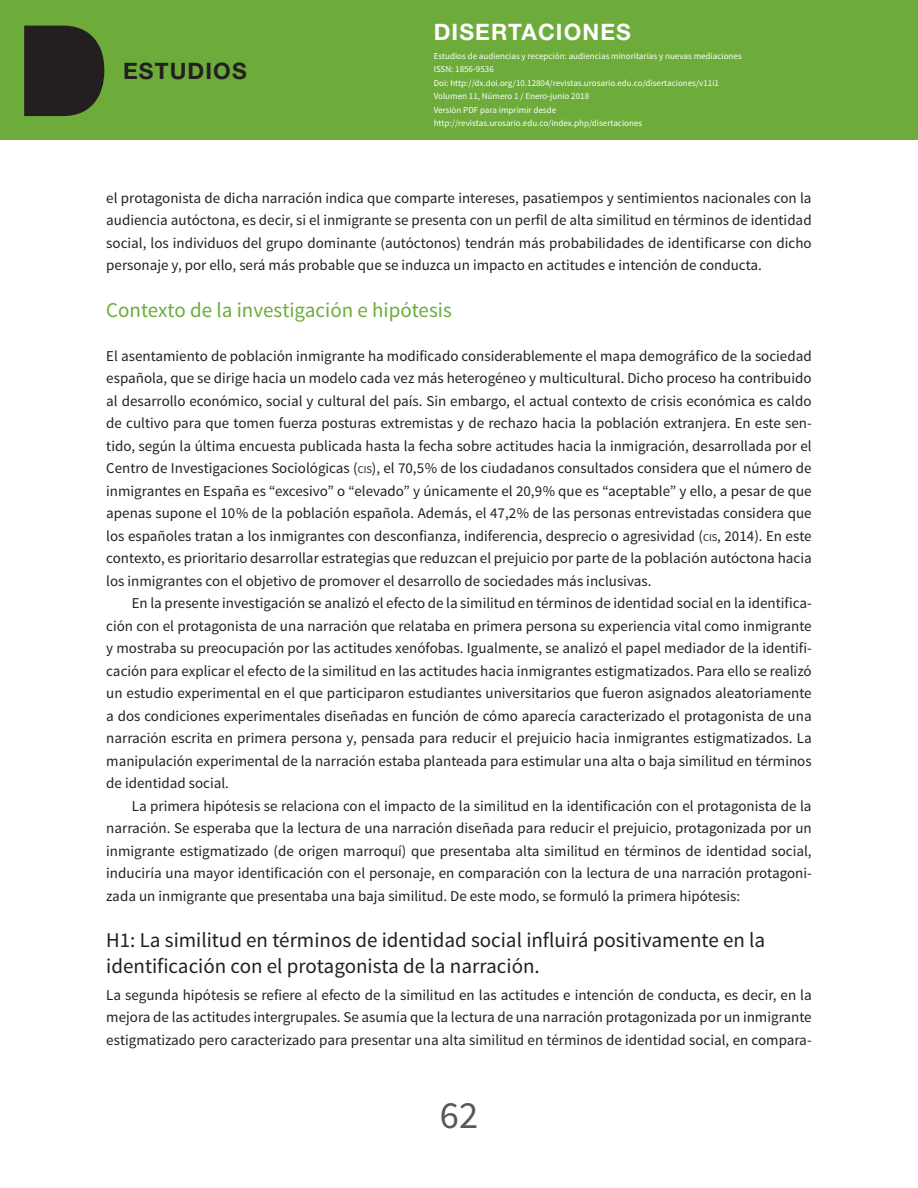
<style>
.page{position:relative;width:918px;height:1188px;background:#fff}
.page>*{position:absolute;margin:0;border:0;box-sizing:border-box;transform-origin:0 0}
.t1{font:38.4px "Source Sans Pro";color:#57585a}
.t2{font:700 22.65px "Helvetica Neue LT Std";letter-spacing:.05em;color:#fff}
.t3{font:700 22.65px "Helvetica Neue LT Std";letter-spacing:.05em;color:#231f20}
.T3{font:21px/25.5px "Source Sans Pro";color:#231f20}
.T2{font:21px "Source Sans Pro";color:#6dac3a}
.p2{font:15px/22.5px "Source Sans Pro";color:#231f20;text-align:justify}
.p1{font:15px/22.5px "Source Sans Pro";color:#231f20;text-align:justify}
.t4{font:9px/13.5px "Source Sans Pro";color:#fff}
.s1{font-style:inherit}
.s2{font-size:10.5px}
</style>
<div class="page">
<div style="left:0;top:0;width:918px;height:139px;background:#6dac3a"></div>
<svg style="left:24px;top:26px;width:80px;height:90px;background:#292b22"></svg>
<h2 class="t3" style="left:123px;top:57px;width:125px">ESTUDIOS</h2>
<h2 class="t2" style="left:434px;top:18px;width:199px">DISERTACIONES</h2>
<p class="t4" style="left:434px;top:49px;width:310px">Estudios de audiencias y recepción: audiencias minoritarias y nuevas mediaciones <span class="s1">ISSN</span>: 1856-9536<br>Doi: http://dx.doi.org/10.12804/revistas.urosario.edu.co/disertaciones/v11i1<br>Volumen 11, Número 1 / Enero-junio 2018<br>Versión <span class="s1">PDF</span> para imprimir desde http://revistas.urosario.edu.co/index.php/disertaciones</p>
<p class="p2" style="left:106px;top:187px;width:707px">el protagonista de dicha narración indica que comparte intereses, pasatiempos y sentimientos nacionales con la audiencia autóctona, es decir, si el inmigrante se presenta con un perfil de alta similitud en términos de identidad social, los individuos del grupo dominante (autóctonos) tendrán más probabilidades de identificarse con dicho personaje y, por ello, será más probable que se induzca un impacto en actitudes e intención de conducta.</p>
<p class="T2" style="left:106px;top:297px;width:347px">Contexto de la investigación e hipótesis</p>
<p class="p1" style="left:106px;top:345px;width:707px">El asentamiento de población inmigrante ha modificado considerablemente el mapa demográfico de la sociedad española, que se dirige hacia un modelo cada vez más heterogéneo y multicultural. Dicho proceso ha contribuido al desarrollo económico, social y cultural del país. Sin embargo, el actual contexto de crisis económica es caldo de cultivo para que tomen fuerza posturas extremistas y de rechazo hacia la población extranjera. En este sen&shy;tido, según la última encuesta publicada hasta la fecha sobre actitudes hacia la inmigración, desarrollada por el Centro de Investigaciones Sociológicas (<span class="s2">CIS</span>), el 70,5% de los ciudadanos consultados considera que el número de inmigrantes en España es “excesivo” o “elevado” y únicamente el 20,9% que es “aceptable” y ello, a pesar de que apenas supone el 10% de la población española. Además, el 47,2% de las personas entrevistadas considera que los españoles tratan a los inmigrantes con desconfianza, indiferencia, desprecio o agresividad (<span class="s2">CIS</span>, 2014). En este contexto, es prioritario desarrollar estrategias que reduzcan el prejuicio por parte de la población autóctona hacia los inmigrantes con el objetivo de promover el desarrollo de sociedades más inclusivas.</p>
<p class="p2" style="left:106px;top:592px;width:707px;text-indent:26px">En la presente investigación se analizó el efecto de la similitud en términos de identidad social en la identifica&shy;ción con el protagonista de una narración que relataba en primera persona su experiencia vital como inmigrante y mostraba su preocupación por las actitudes xenófobas. Igualmente, se analizó el papel mediador de la identifi&shy;cación para explicar el efecto de la similitud en las actitudes hacia inmigrantes estigmatizados. Para ello se realizó un estudio experimental en el que participaron estudiantes universitarios que fueron asignados aleatoriamente a dos condiciones experimentales diseñadas en función de cómo aparecía caracterizado el protagonista de una narración escrita en primera persona y, pensada para reducir el prejuicio hacia inmigrantes estigmatizados. La manipulación experimental de la narración estaba planteada para estimular una alta o baja similitud en términos de identidad social.</p>
<p class="p2" style="left:106px;top:795px;width:707px;text-indent:26px">La primera hipótesis se relaciona con el impacto de la similitud en la identificación con el protagonista de la narración. Se esperaba que la lectura de una narración diseñada para reducir el prejuicio, protagonizada por un inmigrante estigmatizado (de origen marroquí) que presentaba alta similitud en términos de identidad social, induciría una mayor identificación con el personaje, en comparación con la lectura de una narración protagoni&shy;zada un inmigrante que presentaba una baja similitud. De este modo, se formuló la primera hipótesis:</p>
<p class="T3" style="left:106px;top:928px;width:661px">H1: La similitud en términos de identidad social influirá positivamente en la identificación con el protagonista de la narración.</p>
<p class="p1" style="left:106px;top:984px;width:707px">La segunda hipótesis se refiere al efecto de la similitud en las actitudes e intención de conducta, es decir, en la mejora de las actitudes intergrupales. Se asumía que la lectura de una narración protagonizada por un inmigrante estigmatizado pero caracterizado para presentar una alta similitud en términos de identidad social, en compara-</p>
<h1 class="t1" style="left:440px;top:1092px;width:40px">62</h1>
</div>
